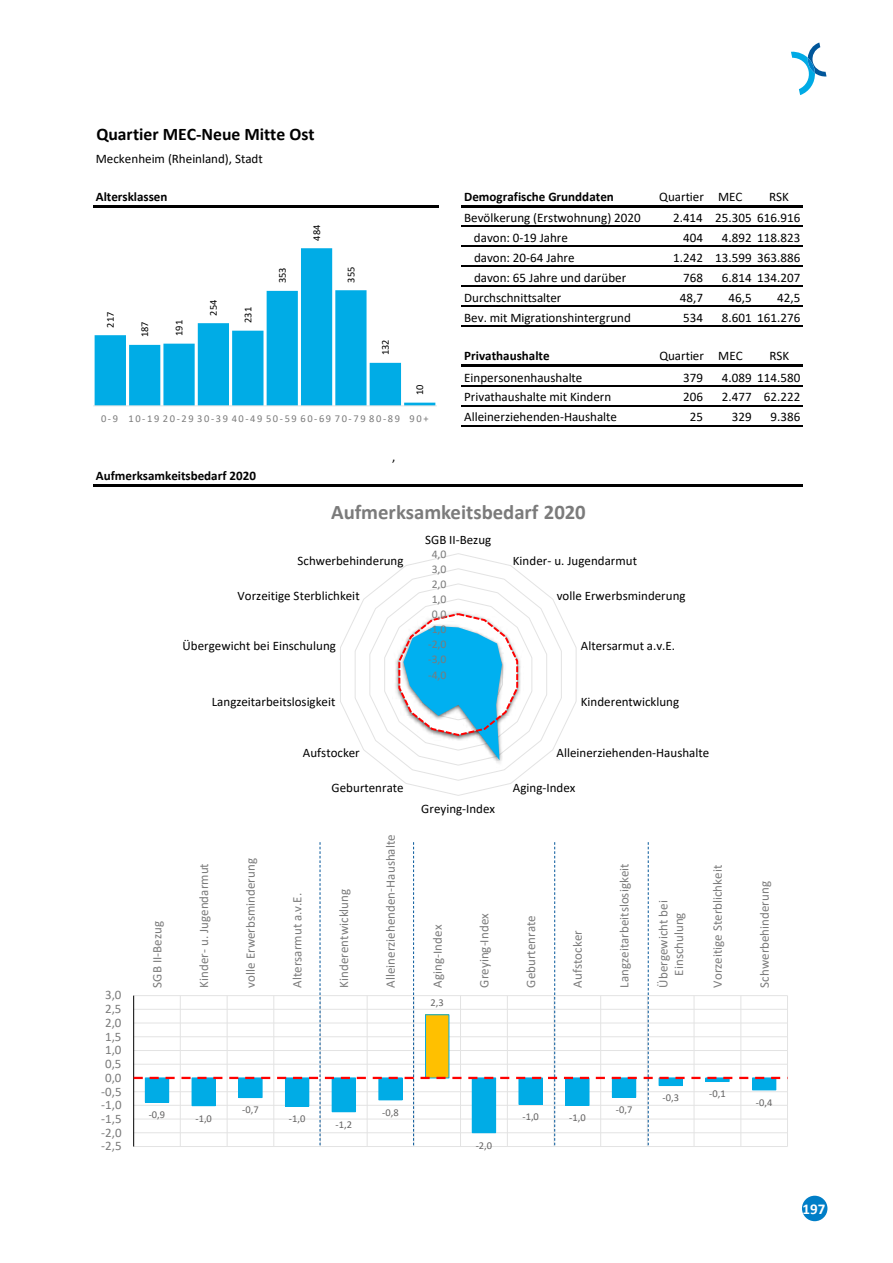
<style>
.page{position:relative;width:893px;height:1263px;background:#fff}
.page>*{position:absolute;margin:0;border:0;box-sizing:border-box;transform-origin:0 0}
.t1{font:700 20.7px "Calibri";color:#7b7b7b}
.t2{font:700 17.7px "Calibri";color:#000}
.t3{font:700 15px "Calibri";color:#fff}
.t4{font:13.05px "Calibri";color:#000}
.t5{font:700 13.05px "Calibri";color:#000}
.t6{font:12.9px/15.9px "Calibri";color:#7b7b7b;text-align:center}
.t7{font:12.9px "Calibri";color:#000}
.t8{font:11.7px "Calibri";color:#7b7b7b}
.t9{font:10.5px "Calibri";color:#646363}
.t10{font:10.5px "Calibri";letter-spacing:.15em;color:#7b7b7b}
.t11{font:10.5px "Calibri";color:#000}
</style>
<div class="page">
<div style="left:802px;top:1196px;width:25px;height:25px;background:#007ec7;border-radius:50%"></div>
<svg style="left:791px;top:43px;width:35px;height:52px"></svg>
<hr style="left:93px;top:205px;width:345px;height:3px;background:#000">
<hr style="left:462px;top:205px;width:341px;height:3px;background:#000">
<hr style="left:462px;top:226px;width:341px;height:1px;background:#000">
<hr style="left:462px;top:246px;width:341px;height:1px;background:#000">
<hr style="left:462px;top:266px;width:341px;height:1px;background:#000">
<hr style="left:462px;top:286px;width:341px;height:1px;background:#000">
<hr style="left:462px;top:305px;width:341px;height:2px;background:#000">
<hr style="left:462px;top:325px;width:341px;height:2px;background:#000">
<hr style="left:462px;top:364px;width:341px;height:3px;background:#000">
<hr style="left:462px;top:385px;width:341px;height:1px;background:#000">
<hr style="left:462px;top:405px;width:341px;height:1px;background:#000">
<hr style="left:462px;top:425px;width:341px;height:1px;background:#000">
<hr style="left:93px;top:484px;width:710px;height:2px;background:#000">
<svg style="left:340px;top:553px;width:237px;height:243px"></svg>
<img style="left:397px;top:760px;width:111px;height:8px">
<img style="left:392px;top:609px;width:132px;height:134px">
<svg style="left:397px;top:612px;width:122px;height:148px"></svg>
<hr style="left:134px;top:1146px;width:653px;height:1px;background:#e3e3e3">
<hr style="left:787px;top:995px;width:1px;height:151px;background:#e3e3e3">
<hr style="left:133px;top:995px;width:1px;height:151px;background:#000">
<svg style="left:95px;top:248px;width:340px;height:157px"></svg>
<hr style="left:93px;top:405px;width:344px;height:1px;background:#e3e3e3">
<svg style="left:134px;top:842px;width:653px;height:304px"></svg>
<h2 class="t2" style="left:96px;top:122px;width:220px">Quartier MEC-Neue Mitte Ost</h2>
<p class="t4" style="left:96px;top:149px;width:168px">Meckenheim (Rheinland), Stadt</p>
<p class="t5" style="left:96px;top:188px;width:73px">Altersklassen</p>
<p class="t5" style="left:464px;top:188px;width:151px">Demografische Grunddaten</p>
<p class="t4" style="left:659px;top:188px;width:85px">Quartier MEC</p>
<p class="t4" style="left:769px;top:188px;width:21px">RSK</p>
<p class="t4" style="left:464px;top:209px;width:178px">Bevölkerung (Erstwohnung) 2020</p>
<p class="t4" style="left:673px;top:209px;width:129px">2.414 25.305 616.916</p>
<p class="t4" style="left:474px;top:229px;width:96px">davon: 0-19 Jahre</p>
<p class="t4" style="left:683px;top:229px;width:21px">404</p>
<p class="t4" style="left:722px;top:229px;width:80px">4.892 118.823</p>
<p class="t4" style="left:474px;top:249px;width:102px">davon: 20-64 Jahre</p>
<p class="t4" style="left:673px;top:249px;width:129px">1.242 13.599 363.886</p>
<p class="t4" style="left:474px;top:269px;width:154px">davon: 65 Jahre und darüber</p>
<p class="t4" style="left:683px;top:269px;width:21px">768</p>
<p class="t4" style="left:722px;top:269px;width:80px">6.814 134.207</p>
<p class="t4" style="left:464px;top:288px;width:99px">Durchschnittsalter</p>
<p class="t4" style="left:680px;top:288px;width:25px">48,7</p>
<p class="t4" style="left:728px;top:288px;width:25px">46,5</p>
<p class="t4" style="left:777px;top:288px;width:25px">42,5</p>
<p class="t4" style="left:464px;top:308px;width:168px">Bev. mit Migrationshintergrund</p>
<p class="t4" style="left:683px;top:308px;width:21px">534</p>
<p class="t4" style="left:722px;top:308px;width:80px">8.601 161.276</p>
<p class="t5" style="left:464px;top:347px;width:87px">Privathaushalte</p>
<p class="t4" style="left:659px;top:347px;width:85px">Quartier MEC</p>
<p class="t4" style="left:769px;top:347px;width:21px">RSK</p>
<p class="t4" style="left:464px;top:368px;width:120px">Einpersonenhaushalte</p>
<p class="t4" style="left:683px;top:368px;width:21px">379</p>
<p class="t4" style="left:722px;top:368px;width:80px">4.089 114.580</p>
<p class="t4" style="left:464px;top:388px;width:149px">Privathaushalte mit Kindern</p>
<p class="t4" style="left:683px;top:388px;width:21px">206</p>
<p class="t4" style="left:722px;top:388px;width:80px">2.477 62.222</p>
<p class="t4" style="left:464px;top:408px;width:154px">Alleinerziehenden-Haushalte</p>
<p class="t4" style="left:690px;top:408px;width:15px">25</p>
<p class="t4" style="left:732px;top:408px;width:21px">329</p>
<p class="t4" style="left:771px;top:408px;width:31px">9.386</p>
<p class="t4" style="left:392px;top:448px;width:5px">,</p>
<p class="t5" style="left:96px;top:466px;width:162px">Aufmerksamkeitsbedarf 2020</p>
<p class="t11" style="left:309px;top:241px;width:17px;rotate:-90deg">484</p>
<p class="t11" style="left:344px;top:283px;width:17px;rotate:-90deg">355</p>
<p class="t11" style="left:275px;top:283px;width:17px;rotate:-90deg">353</p>
<p class="t11" style="left:206px;top:315px;width:17px;rotate:-90deg">254</p>
<p class="t11" style="left:241px;top:323px;width:17px;rotate:-90deg">231</p>
<p class="t11" style="left:103px;top:328px;width:17px;rotate:-90deg">217</p>
<p class="t11" style="left:137px;top:337px;width:17px;rotate:-90deg">187</p>
<p class="t11" style="left:172px;top:336px;width:17px;rotate:-90deg">191</p>
<p class="t11" style="left:378px;top:355px;width:17px;rotate:-90deg">132</p>
<p class="t11" style="left:412px;top:395px;width:12px;rotate:-90deg">10</p>
<p class="t10" style="left:101px;top:412px;width:329px">0-9 10-19 20-29 30-39 40-49 50-59 60-69 70-79 80-89 90+</p>
<h1 class="t1" style="left:331px;top:497px;width:256px">Aufmerksamkeitsbedarf 2020</h1>
<p class="t6" style="left:105px;top:987px;width:18px">3,0</p>
<p class="t6" style="left:105px;top:1000px;width:18px">2,5</p>
<p class="t6" style="left:105px;top:1014px;width:18px">2,0</p>
<p class="t6" style="left:105px;top:1028px;width:18px">1,5</p>
<p class="t6" style="left:105px;top:1042px;width:18px">1,0</p>
<p class="t6" style="left:105px;top:1055px;width:18px">0,5</p>
<p class="t6" style="left:105px;top:1069px;width:18px">0,0</p>
<p class="t6" style="left:101px;top:1083px;width:22px">-0,5</p>
<p class="t6" style="left:101px;top:1097px;width:22px">-1,0</p>
<p class="t6" style="left:101px;top:1110px;width:22px">-1,5</p>
<p class="t6" style="left:101px;top:1124px;width:22px">-2,0</p>
<p class="t6" style="left:101px;top:1138px;width:22px">-2,5</p>
<p class="t6" style="left:149px;top:987px;width:68px;rotate:-90deg">SGB II-Bezug</p>
<p class="t7" style="left:298px;top:552px;width:107px">Schwerbehinderung</p>
<p class="t7" style="left:238px;top:587px;width:124px">Vorzeitige Sterblichkeit</p>
<p class="t7" style="left:183px;top:637px;width:155px">Übergewicht bei Einschulung</p>
<p class="t7" style="left:212px;top:693px;width:125px">Langzeitarbeitslosigkeit</p>
<p class="t7" style="left:303px;top:743px;width:58px">Aufstocker</p>
<p class="t6" style="left:196px;top:987px;width:126px;rotate:-90deg">Kinder- u. Jugendarmut</p>
<p class="t6" style="left:242px;top:987px;width:131px;rotate:-90deg">volle Erwerbsminderung</p>
<p class="t7" style="left:332px;top:778px;width:74px">Geburtenrate</p>
<p class="t6" style="left:289px;top:987px;width:96px;rotate:-90deg">Altersarmut a.v.E.</p>
<p class="t6" style="left:336px;top:987px;width:100px;rotate:-90deg">Kinderentwicklung</p>
<p class="t6" style="left:382px;top:987px;width:154px;rotate:-90deg">Alleinerziehenden-Haushalte</p>
<p class="t7" style="left:425px;top:531px;width:68px">SGB II-Bezug</p>
<p class="t8" style="left:432px;top:546px;width:16px">4,0</p>
<p class="t8" style="left:432px;top:561px;width:16px">3,0</p>
<p class="t8" style="left:432px;top:576px;width:16px">2,0</p>
<p class="t8" style="left:432px;top:591px;width:16px">1,0</p>
<p class="t8" style="left:432px;top:606px;width:16px">0,0</p>
<p class="t8" style="left:428px;top:621px;width:20px">-1,0</p>
<p class="t8" style="left:428px;top:636px;width:20px">-2,0</p>
<p class="t8" style="left:428px;top:651px;width:20px">-3,0</p>
<p class="t8" style="left:428px;top:666px;width:20px">-4,0</p>
<p class="t7" style="left:421px;top:799px;width:75px">Greying-Index</p>
<p class="t7" style="left:513px;top:552px;width:126px">Kinder- u. Jugendarmut</p>
<p class="t7" style="left:557px;top:587px;width:130px">volle Erwerbsminderung</p>
<p class="t7" style="left:581px;top:637px;width:96px">Altersarmut a.v.E.</p>
<p class="t7" style="left:581px;top:693px;width:100px">Kinderentwicklung</p>
<p class="t7" style="left:557px;top:743px;width:154px">Alleinerziehenden-Haushalte</p>
<p class="t7" style="left:513px;top:778px;width:64px">Aging-Index</p>
<p class="t6" style="left:429px;top:987px;width:64px;rotate:-90deg">Aging-Index</p>
<p class="t6" style="left:476px;top:987px;width:76px;rotate:-90deg">Greying-Index</p>
<p class="t6" style="left:523px;top:987px;width:74px;rotate:-90deg">Geburtenrate</p>
<p class="t9" style="left:431px;top:995px;width:15px">2,3</p>
<p class="t6" style="left:569px;top:987px;width:59px;rotate:-90deg">Aufstocker</p>
<p class="t6" style="left:616px;top:987px;width:126px;rotate:-90deg">Langzeitarbeitslosigkeit</p>
<p class="t6" style="left:655px;top:987px;width:89px;rotate:-90deg">Übergewicht bei<br>Einschulung</p>
<p class="t6" style="left:709px;top:987px;width:124px;rotate:-90deg">Vorzeitige Sterblichkeit</p>
<p class="t9" style="left:149px;top:1107px;width:18px">-0,9</p>
<p class="t9" style="left:195px;top:1111px;width:18px">-1,0</p>
<p class="t9" style="left:242px;top:1103px;width:18px">-0,7</p>
<p class="t9" style="left:289px;top:1111px;width:18px">-1,0</p>
<p class="t9" style="left:336px;top:1117px;width:18px">-1,2</p>
<p class="t9" style="left:382px;top:1105px;width:18px">-0,8</p>
<p class="t9" style="left:476px;top:1138px;width:18px">-2,0</p>
<p class="t9" style="left:522px;top:1109px;width:18px">-1,0</p>
<p class="t9" style="left:569px;top:1110px;width:18px">-1,0</p>
<p class="t9" style="left:616px;top:1102px;width:18px">-0,7</p>
<p class="t9" style="left:663px;top:1090px;width:18px">-0,3</p>
<p class="t9" style="left:709px;top:1086px;width:18px">-0,1</p>
<p class="t6" style="left:756px;top:987px;width:108px;rotate:-90deg">Schwerbehinderung</p>
<p class="t9" style="left:756px;top:1095px;width:18px">-0,4</p>
<p class="t3" style="left:802px;top:1198px;width:24px">197</p>
</div>
